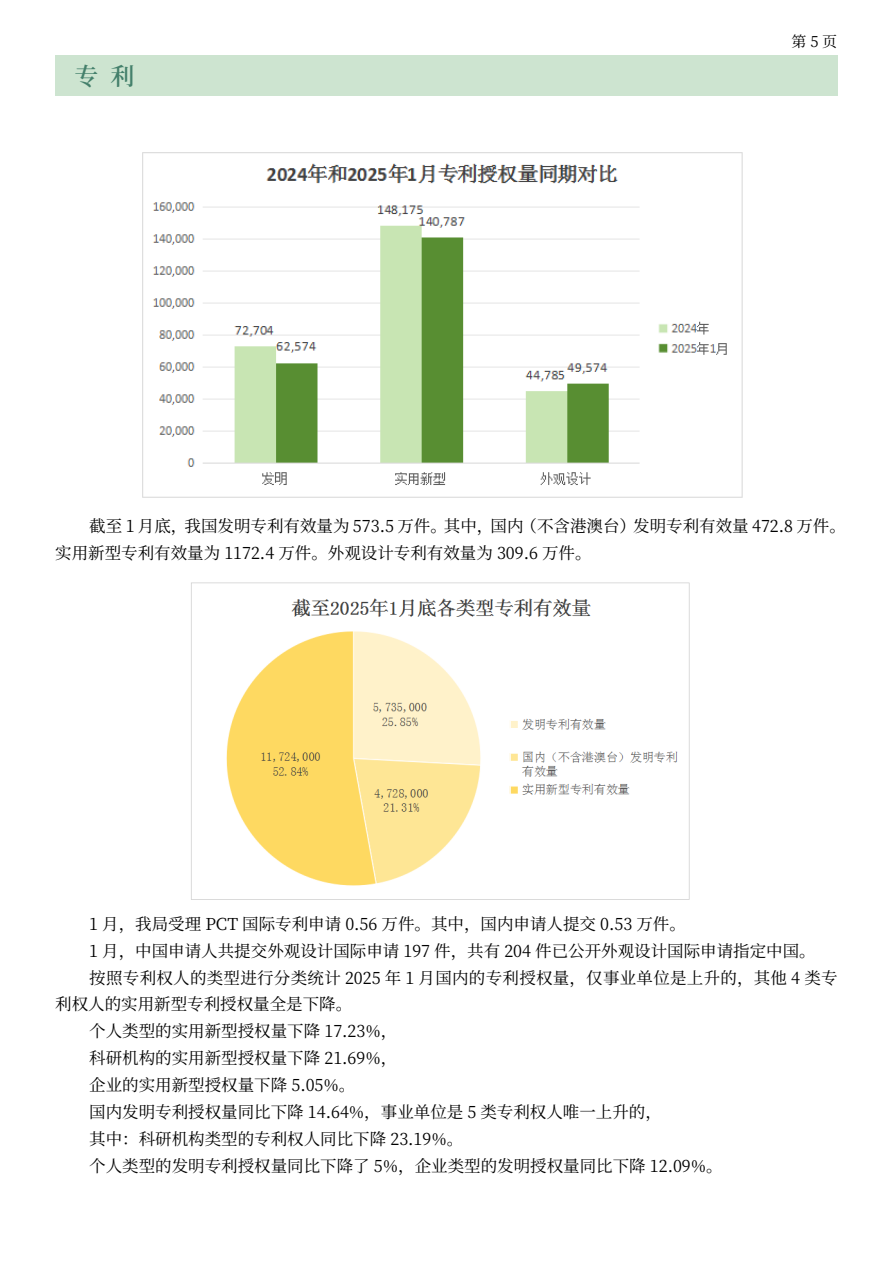
<style>
.page{position:relative;width:893px;height:1263px;background:#fff}
.page>*{position:absolute;margin:0;border:0;box-sizing:border-box;transform-origin:0 0}
.t1{font:600 24px "Source Han Serif CN";color:#44806b}
.t2{font:16.5px/27px "Source Han Serif CN";color:#000}
.t3{font:16.5px "Source Han Serif CN";letter-spacing:.02em;color:#000}
.t4{font:15px "Source Han Serif CN";color:#000}
</style>
<div class="page">
<div style="left:55px;top:55px;width:782px;height:41px;background:#cde4d0"></div>
<img style="left:142px;top:152px;width:601px;height:346px">
<img style="left:191px;top:582px;width:499px;height:318px">
<h1 class="t1" style="left:74px;top:63px;width:62px">专 利</h1>
<p class="t4" style="left:791px;top:33px;width:47px">第 5 页</p>
<p class="t2" style="left:55px;top:513px;width:792px;text-indent:34px">截至 1 月底，我国发明专利有效量为 573.5 万件。其中，国内（不含港澳台）发明专利有效量 472.8 万件。实用新型专利有效量为 1172.4 万件。外观设计专利有效量为 309.6 万件。</p>
<p class="t2" style="left:89px;top:910px;width:598px">1 月，我局受理 PCT 国际专利申请 0.56 万件。其中，国内申请人提交 0.53 万件。</p>
<p class="t2" style="left:89px;top:937px;width:728px">1 月，中国申请人共提交外观设计国际申请 197 件，共有 204 件已公开外观设计国际申请指定中国。</p>
<p class="t3" style="left:89px;top:968px;width:750px">按照专利权人的类型进行分类统计 2025 年 1 月国内的专利授权量，仅事业单位是上升的，其他 4 类专</p>
<p class="t2" style="left:55px;top:991px;width:298px">利权人的实用新型专利授权量全是下降。</p>
<p class="t2" style="left:89px;top:1018px;width:310px">个人类型的实用新型授权量下降 17.23%，</p>
<p class="t2" style="left:89px;top:1045px;width:310px">科研机构的实用新型授权量下降 21.69%，</p>
<p class="t2" style="left:89px;top:1072px;width:268px">企业的实用新型授权量下降 5.05%。</p>
<p class="t2" style="left:89px;top:1099px;width:574px">国内发明专利授权量同比下降 14.64%，事业单位是 5 类专利权人唯一上升的，</p>
<p class="t2" style="left:89px;top:1126px;width:376px">其中：科研机构类型的专利权人同比下降 23.19%。</p>
<p class="t2" style="left:89px;top:1153px;width:635px">个人类型的发明专利授权量同比下降了 5%，企业类型的发明授权量同比下降 12.09%。</p>
</div>
